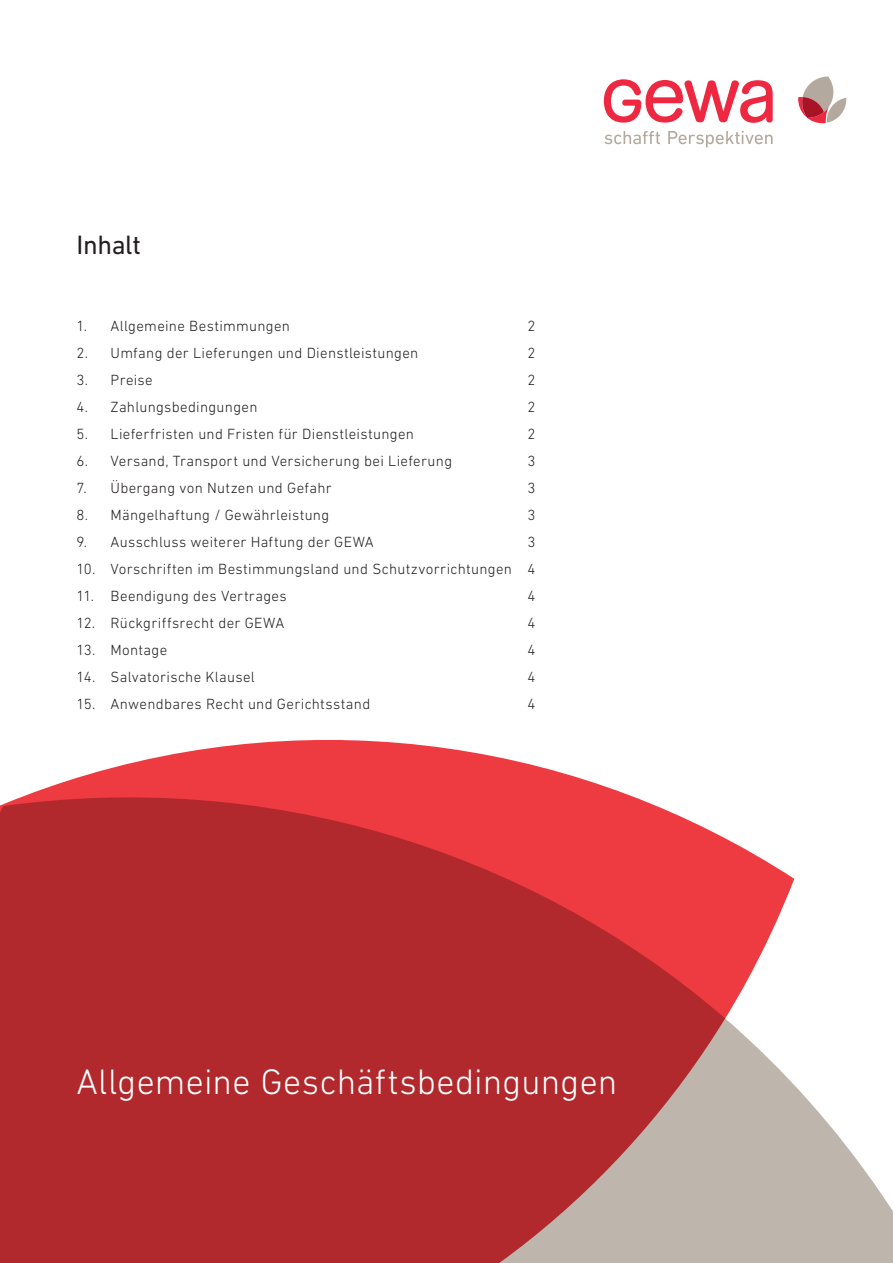
<style>
.page{position:relative;width:893px;height:1263px;background:#fff}
.page>*{position:absolute;margin:0;border:0;box-sizing:border-box;transform-origin:0 0}
.text_roman{font:300 36px "DIN Next LT Pro";letter-spacing:.01em;color:#fff}
.Titel{font:27px "DIN Next LT Pro";letter-spacing:-.015em;color:#231f20}
.Inhaltsverzeichnis{font:300 15px "DIN Next LT Pro";letter-spacing:.02em;color:#231f20}
</style>
<div class="page">
<svg style="left:794px;top:878px;width:99px;height:385px"></svg>
<svg style="left:0;top:740px;width:794px;height:523px;background:#c34a4c"></svg>
<svg style="left:604px;top:79px;width:169px;height:44px"></svg>
<svg style="left:605px;top:131px;width:55px;height:13px"></svg>
<svg style="left:668px;top:131px;width:105px;height:16px"></svg>
<svg style="left:798px;top:77px;width:49px;height:46px"></svg>
<p class="Titel" style="left:77px;top:230px;width:66px">Inhalt</p>
<p class="Inhaltsverzeichnis" style="left:77px;top:317px;width:215px">1. Allgemeine Bestimmungen</p>
<p class="Inhaltsverzeichnis" style="left:528px;top:317px;width:9px">2</p>
<p class="Inhaltsverzeichnis" style="left:77px;top:344px;width:343px">2. Umfang der Lieferungen und Dienstleistungen</p>
<p class="Inhaltsverzeichnis" style="left:528px;top:344px;width:9px">2</p>
<p class="Inhaltsverzeichnis" style="left:77px;top:371px;width:78px">3. Preise</p>
<p class="Inhaltsverzeichnis" style="left:528px;top:371px;width:9px">2</p>
<p class="Inhaltsverzeichnis" style="left:77px;top:398px;width:182px">4. Zahlungsbedingungen</p>
<p class="Inhaltsverzeichnis" style="left:528px;top:398px;width:9px">2</p>
<p class="Inhaltsverzeichnis" style="left:77px;top:425px;width:339px">5. Lieferfristen und Fristen für Dienstleistungen</p>
<p class="Inhaltsverzeichnis" style="left:528px;top:425px;width:9px">2</p>
<p class="Inhaltsverzeichnis" style="left:77px;top:452px;width:377px">6. Versand, Transport und Versicherung bei Lieferung</p>
<p class="Inhaltsverzeichnis" style="left:528px;top:452px;width:9px">3</p>
<p class="Inhaltsverzeichnis" style="left:77px;top:479px;width:257px">7. Übergang von Nutzen und Gefahr</p>
<p class="Inhaltsverzeichnis" style="left:528px;top:479px;width:9px">3</p>
<p class="Inhaltsverzeichnis" style="left:77px;top:506px;width:254px">8. Mängelhaftung / Gewährleistung</p>
<p class="Inhaltsverzeichnis" style="left:528px;top:506px;width:9px">3</p>
<p class="Inhaltsverzeichnis" style="left:77px;top:533px;width:299px">9. Ausschluss weiterer Haftung der GEWA</p>
<p class="Inhaltsverzeichnis" style="left:528px;top:533px;width:9px">3</p>
<p class="Inhaltsverzeichnis" style="left:77px;top:560px;width:460px">10. Vorschriften im Bestimmungsland und Schutzvorrichtungen 4</p>
<p class="Inhaltsverzeichnis" style="left:77px;top:587px;width:212px">11. Beendigung des Vertrages</p>
<p class="Inhaltsverzeichnis" style="left:528px;top:587px;width:9px">4</p>
<p class="Inhaltsverzeichnis" style="left:77px;top:614px;width:209px">12. Rückgriffsrecht der GEWA</p>
<p class="Inhaltsverzeichnis" style="left:528px;top:614px;width:9px">4</p>
<p class="Inhaltsverzeichnis" style="left:77px;top:641px;width:92px">13. Montage</p>
<p class="Inhaltsverzeichnis" style="left:528px;top:641px;width:9px">4</p>
<p class="Inhaltsverzeichnis" style="left:77px;top:668px;width:180px">14. Salvatorische Klausel</p>
<p class="Inhaltsverzeichnis" style="left:528px;top:668px;width:9px">4</p>
<p class="Inhaltsverzeichnis" style="left:77px;top:695px;width:295px">15. Anwendbares Recht und Gerichtsstand</p>
<p class="Inhaltsverzeichnis" style="left:528px;top:695px;width:9px">4</p>
<p class="text_roman" style="left:77px;top:1061px;width:542px">Allgemeine Geschäftsbedingungen</p>
</div>
